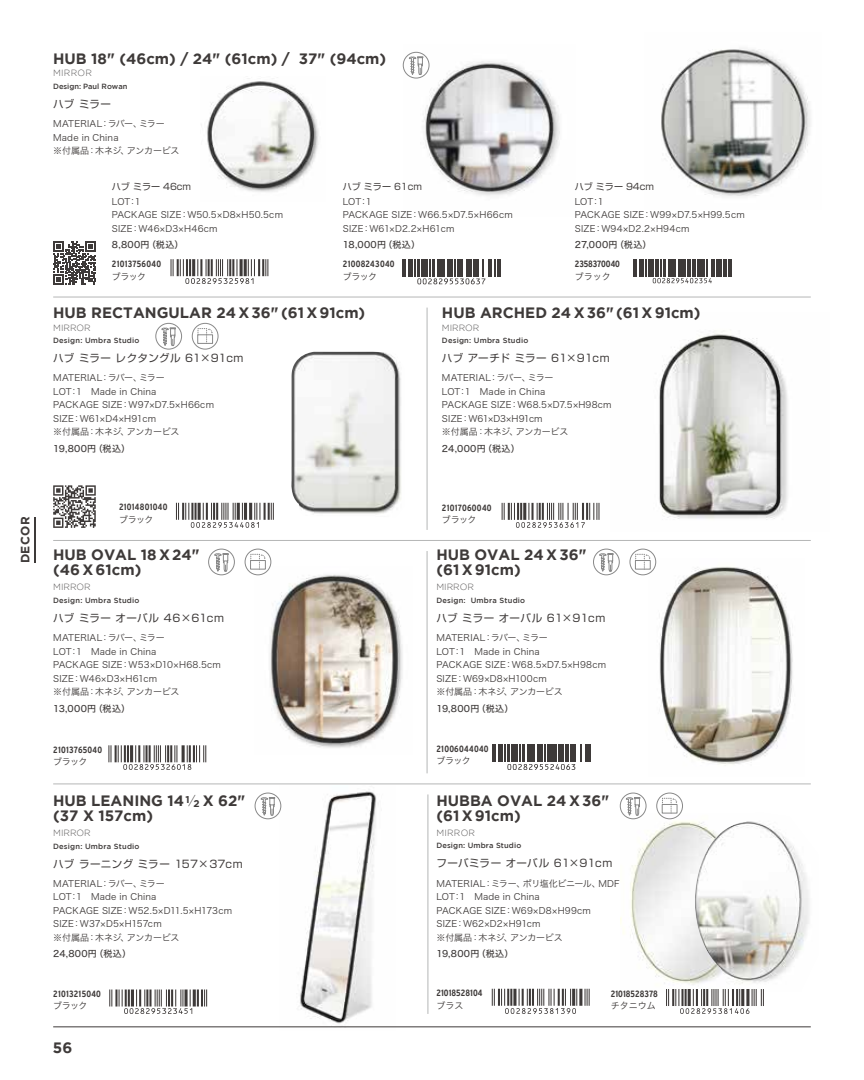
<style>
.page{position:relative;width:864px;height:1080px;background:#fff}
.page>*{position:absolute;margin:0;border:0;box-sizing:border-box;transform-origin:0 0}
.t1{font:700 15px/15px "Gotham";color:#3e3a39}
.t2{font:700 12px "Gotham";letter-spacing:.04em;color:#3e3a39}
.t3{font:10.5px "Shin Go Pro";letter-spacing:.025em;color:#3e3a39}
.t4{font:10.5px "Shin Go Pro";letter-spacing:-.005em;color:#3e3a39}
.t5{font:700 9.9px "Gotham";color:#3e3a39}
.t6{font:9px/13.5px "Hiragino Sans W3";letter-spacing:.015em;color:#3e3a39}
.t7{font:9px "Hiragino Sans W5";letter-spacing:.035em;color:#3e3a39}
.t8{font:700 condensed 9px "Interstate";letter-spacing:.02em;color:#3e3a39}
.t9{font:300 9px "Gotham";color:#595757}
.t10{font:9px "Shin Go Pro";color:#3e3a39}
.t11{font:700 condensed 9px "Interstate";color:#3e3a39}
.t12{font:9px "Hira Kaku Pro N W3";color:#3e3a39}
.t13{font:700 condensed 9px "Interstate";letter-spacing:-.01em;color:#3e3a39}
.t14{font:500 7.5px "Gotham";letter-spacing:.025em;color:#3e3a39}
.t15{font:500 7.5px "Gotham";letter-spacing:-.005em;color:#3e3a39}
.s1{font-family:"Koz Go Pr 6 N";font-weight:200;font-size:15px}
.s2{font-family:"Koz Go Pr 6 N";font-weight:400}
</style>
<div class="page">
<img style="left:620px;top:814px;width:74px;height:171px">
<img style="left:207px;top:78px;width:112px;height:114px">
<img style="left:661px;top:49px;width:150px;height:148px">
<img style="left:403px;top:51px;width:157px;height:145px">
<img style="left:659px;top:330px;width:129px;height:190px">
<img style="left:291px;top:352px;width:110px;height:162px">
<img style="left:648px;top:559px;width:145px;height:207px">
<img style="left:256px;top:567px;width:147px;height:181px">
<img style="left:280px;top:791px;width:116px;height:237px">
<img style="left:694px;top:821px;width:115px;height:171px">
<div style="left:403px;top:52px;width:26px;height:26px;border:1px solid #898989;border-radius:50%"></div>
<svg style="left:407px;top:56px;width:16px;height:19px"></svg>
<svg style="left:53px;top:242px;width:43px;height:42px"></svg>
<svg style="left:170px;top:259px;width:98px;height:25px"></svg>
<hr style="left:716px;top:259px;width:3px;height:17px;background:#3e3a39">
<svg style="left:720px;top:259px;width:1px;height:17px"></svg>
<hr style="left:722px;top:259px;width:3px;height:17px;background:#3e3a39">
<svg style="left:728px;top:259px;width:3px;height:17px"></svg>
<svg style="left:633px;top:259px;width:81px;height:24px"></svg>
<svg style="left:402px;top:259px;width:98px;height:25px"></svg>
<svg style="left:53px;top:485px;width:43px;height:43px"></svg>
<svg style="left:176px;top:503px;width:98px;height:25px"></svg>
<div style="left:192px;top:323px;width:26px;height:26px;border:1px solid #898989;border-radius:50%"></div>
<svg style="left:197px;top:328px;width:16px;height:16px"></svg>
<div style="left:155px;top:323px;width:27px;height:26px;border:1px solid #898989;border-radius:50%"></div>
<svg style="left:160px;top:327px;width:16px;height:19px"></svg>
<svg style="left:501px;top:503px;width:98px;height:25px"></svg>
<svg style="left:108px;top:745px;width:98px;height:25px"></svg>
<svg style="left:492px;top:744px;width:98px;height:26px"></svg>
<div style="left:245px;top:549px;width:26px;height:26px;border:1px solid #898989;border-radius:50%"></div>
<svg style="left:250px;top:554px;width:15px;height:16px"></svg>
<div style="left:208px;top:549px;width:26px;height:26px;border:1px solid #898989;border-radius:50%"></div>
<svg style="left:212px;top:553px;width:16px;height:19px"></svg>
<div style="left:629px;top:549px;width:26px;height:26px;border:1px solid #898989;border-radius:50%"></div>
<svg style="left:635px;top:554px;width:15px;height:16px"></svg>
<div style="left:593px;top:549px;width:26px;height:26px;border:1px solid #898989;border-radius:50%"></div>
<svg style="left:597px;top:553px;width:16px;height:19px"></svg>
<div style="left:656px;top:793px;width:26px;height:26px;border:1px solid #898989;border-radius:50%"></div>
<svg style="left:661px;top:798px;width:16px;height:16px"></svg>
<div style="left:619px;top:793px;width:27px;height:26px;border:1px solid #898989;border-radius:50%"></div>
<svg style="left:624px;top:797px;width:16px;height:19px"></svg>
<div style="left:255px;top:793px;width:26px;height:26px;border:1px solid #898989;border-radius:50%"></div>
<svg style="left:259px;top:797px;width:16px;height:19px"></svg>
<svg style="left:109px;top:990px;width:98px;height:24px"></svg>
<svg style="left:491px;top:989px;width:98px;height:25px"></svg>
<svg style="left:666px;top:989px;width:97px;height:25px"></svg>
<hr style="left:35px;top:517px;width:1px;height:45px;background:#3e3a39">
<hr style="left:427px;top:794px;width:1px;height:220px;background:#b5b6b6">
<hr style="left:53px;top:784px;width:757px;height:1px;background:#b5b6b6">
<hr style="left:53px;top:1026px;width:757px;height:1px;background:#3e3a39">
<hr style="left:426px;top:308px;width:1px;height:222px;background:#b5b6b6">
<hr style="left:426px;top:551px;width:1px;height:222px;background:#b5b6b6">
<hr style="left:53px;top:297px;width:757px;height:1px;background:#b5b6b6">
<hr style="left:53px;top:540px;width:757px;height:1px;background:#b5b6b6">
<h2 class="t2" style="left:18px;top:563px;width:48px;rotate:-90deg">DECOR</h2>
<h1 class="t1" style="left:53px;top:51px;width:334px">HUB 18" (46cm) / 24" (61cm) / 37" (94cm)</h1>
<p class="t9" style="left:53px;top:68px;width:40px">MIRROR</p>
<p class="t15" style="left:53px;top:82px;width:76px">Design: Paul Rowan</p>
<p class="t3" style="left:53px;top:95px;width:59px">ハブ ミラー</p>
<p class="t6" style="left:53px;top:116px;width:128px">MATERIAL：ラバー、ミラー<br>Made in China<br>※付属品：木ネジ、アンカービス</p>
<p class="t10" style="left:112px;top:179px;width:81px">ハブ ミラー 46cm</p>
<p class="t6" style="left:112px;top:194px;width:172px">LOT：1<br>PACKAGE SIZE：W50.5×D8×H50.5cm<br>SIZE：W46×D3×H46cm</p>
<p class="t7" style="left:112px;top:237px;width:73px">8,800円（税込）</p>
<p class="t8" style="left:112px;top:259px;width:51px">21013756040</p>
<p class="t6" style="left:112px;top:269px;width:36px">ブラック</p>
<p class="t10" style="left:343px;top:179px;width:81px">ハブ ミラー 61cm</p>
<p class="t6" style="left:343px;top:194px;width:171px">LOT：1<br>PACKAGE SIZE：W66.5×D7.5×H66cm<br>SIZE：W61×D2.2×H61cm</p>
<p class="t7" style="left:343px;top:237px;width:79px">18,000円（税込）</p>
<p class="t8" style="left:343px;top:259px;width:53px">21008243040</p>
<p class="t6" style="left:343px;top:269px;width:36px">ブラック</p>
<p class="t10" style="left:574px;top:179px;width:81px">ハブ ミラー 94cm</p>
<p class="t6" style="left:574px;top:194px;width:171px">LOT：1<br>PACKAGE SIZE：W99×D7.5×H99.5cm<br>SIZE：W94×D2.2×H94cm</p>
<p class="t7" style="left:574px;top:237px;width:78px">27,000円（税込）</p>
<p class="t13" style="left:574px;top:259px;width:47px">2358370040</p>
<p class="t12" style="left:574px;top:268px;width:38px">ブラック</p>
<h1 class="t1" style="left:53px;top:305px;width:313px">HUB RECTANGULAR 24 X36" (61 X91cm)</h1>
<p class="t9" style="left:53px;top:323px;width:39px">MIRROR</p>
<p class="t14" style="left:53px;top:336px;width:88px">Design: Umbra Studio</p>
<p class="t3" style="left:53px;top:350px;width:192px">ハブ ミラー レクタングル 61×91cm</p>
<p class="t6" style="left:53px;top:371px;width:162px">MATERIAL：ラバー、ミラー<br>LOT：1　Made in China<br>PACKAGE SIZE：W97×D7.5×H66cm<br>SIZE：W61×D4×H91cm<br>※付属品：木ネジ、アンカービス</p>
<p class="t7" style="left:53px;top:440px;width:78px">19,800円（税込）</p>
<h1 class="t1" style="left:442px;top:305px;width:260px">HUB ARCHED 24 X36" (61 X91cm)</h1>
<p class="t9" style="left:442px;top:323px;width:39px">MIRROR</p>
<p class="t14" style="left:442px;top:336px;width:88px">Design: Umbra Studio</p>
<p class="t4" style="left:442px;top:350px;width:169px">ハブ アーチド ミラー 61×91cm</p>
<p class="t6" style="left:442px;top:371px;width:171px">MATERIAL：ラバー、ミラー<br>LOT：1　Made in China<br>PACKAGE SIZE：W68.5×D7.5×H98cm<br>SIZE：W61×D3×H91cm<br>※付属品：木ネジ、アンカービス</p>
<p class="t7" style="left:442px;top:440px;width:79px">24,000円（税込）</p>
<p class="t8" style="left:119px;top:502px;width:50px">21014801040</p>
<p class="t6" style="left:119px;top:512px;width:36px">ブラック</p>
<p class="t8" style="left:442px;top:502px;width:51px">21017060040</p>
<p class="t6" style="left:442px;top:512px;width:36px">ブラック</p>
<h1 class="t1" style="left:53px;top:547px;width:148px">HUB OVAL 18 X24" (46 X61cm)</h1>
<p class="t9" style="left:53px;top:582px;width:39px">MIRROR</p>
<p class="t14" style="left:53px;top:596px;width:88px">Design: Umbra Studio</p>
<p class="t3" style="left:53px;top:609px;width:172px">ハブ ミラー オーバル 46×61cm</p>
<p class="t6" style="left:53px;top:630px;width:169px">MATERIAL：ラバー、ミラー<br>LOT：1　Made in China<br>PACKAGE SIZE：W53×D10×H68.5cm<br>SIZE：W46×D3×H61cm<br>※付属品：木ネジ、アンカービス</p>
<p class="t7" style="left:53px;top:700px;width:78px">13,000円（税込）</p>
<h1 class="t1" style="left:436px;top:547px;width:151px">HUB OVAL 24 X36" (61 X91cm)</h1>
<p class="t9" style="left:436px;top:582px;width:39px">MIRROR</p>
<p class="t14" style="left:436px;top:596px;width:90px">Design: Umbra Studio</p>
<p class="t3" style="left:436px;top:609px;width:170px">ハブ ミラー オーバル 61×91cm</p>
<p class="t6" style="left:436px;top:630px;width:171px">MATERIAL：ラバー、ミラー<br>LOT：1　Made in China<br>PACKAGE SIZE：W68.5×D7.5×H98cm<br>SIZE：W69×D8×H100cm<br>※付属品：木ネジ、アンカービス</p>
<p class="t7" style="left:436px;top:700px;width:78px">19,800円（税込）</p>
<p class="t8" style="left:53px;top:745px;width:50px">21013765040</p>
<p class="t6" style="left:53px;top:754px;width:36px">ブラック</p>
<p class="t8" style="left:436px;top:744px;width:54px">21006044040</p>
<p class="t6" style="left:436px;top:753px;width:36px">ブラック</p>
<p class="t5" style="left:185px;top:795px;width:16px">1<span class="s1">⁄</span>2</p>
<h1 class="t1" style="left:53px;top:793px;width:193px">HUB LEANING 14<span class="s2">　</span> X 62" (37 X 157cm)</h1>
<p class="t9" style="left:53px;top:828px;width:39px">MIRROR</p>
<p class="t14" style="left:53px;top:842px;width:88px">Design: Umbra Studio</p>
<p class="t3" style="left:53px;top:855px;width:191px">ハブ ラーニング ミラー 157×37cm</p>
<p class="t6" style="left:53px;top:876px;width:180px">MATERIAL：ラバー、ミラー<br>LOT：1　Made in China<br>PACKAGE SIZE：W52.5×D11.5×H173cm<br>SIZE：W37×D5×H157cm<br>※付属品：木ネジ、アンカービス</p>
<p class="t7" style="left:53px;top:946px;width:79px">24,800円（税込）</p>
<h1 class="t1" style="left:436px;top:793px;width:174px">HUBBA OVAL 24 X36" (61 X91cm)</h1>
<p class="t14" style="left:436px;top:842px;width:86px">Design: Umbra Studio</p>
<p class="t3" style="left:436px;top:855px;width:177px">フーバミラー オーバル 61×91cm</p>
<p class="t6" style="left:436px;top:876px;width:185px">MATERIAL：ミラー、ポリ塩化ビニール、MDF<br>LOT：1　Made in China<br>PACKAGE SIZE：W69×D8×H99cm<br>SIZE：W62×D2×H91cm<br>※付属品：木ネジ、アンカービス</p>
<p class="t7" style="left:436px;top:946px;width:78px">19,800円（税込）</p>
<p class="t9" style="left:436px;top:828px;width:40px">MIRROR</p>
<p class="t8" style="left:53px;top:989px;width:49px">21013215040</p>
<p class="t6" style="left:53px;top:999px;width:36px">ブラック</p>
<p class="t11" style="left:436px;top:988px;width:47px">21018528104</p>
<p class="t12" style="left:436px;top:997px;width:29px">ブラス</p>
<p class="t11" style="left:610px;top:989px;width:49px">21018528378</p>
<p class="t12" style="left:610px;top:998px;width:47px">チタニウム</p>
<h1 class="t1" style="left:53px;top:1040px;width:21px">56</h1>
</div>
